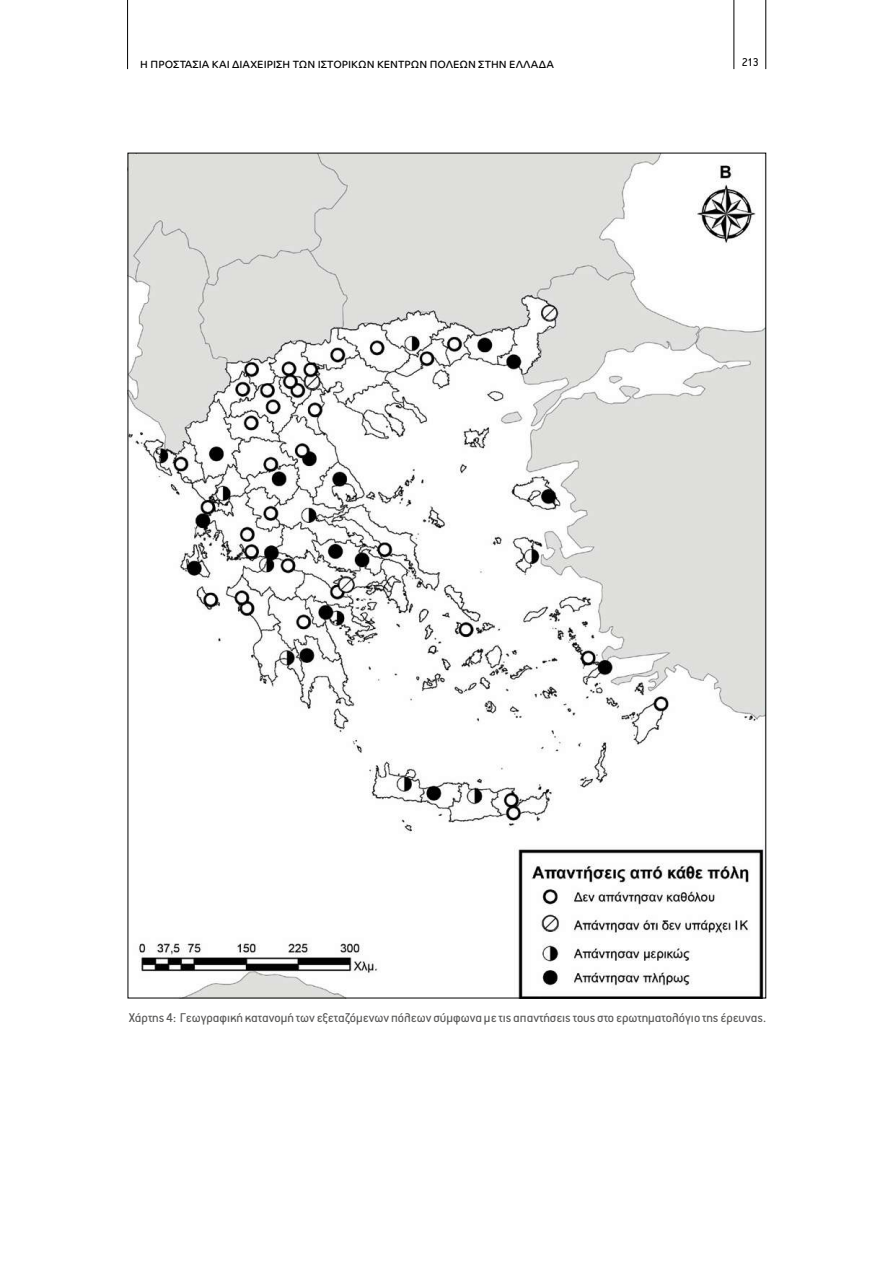
<style>
.page{position:relative;width:893px;height:1263px;background:#fff}
.page>*{position:absolute;margin:0;border:0;box-sizing:border-box;transform-origin:0 0}
.t1{font:14.25px "PF Premier Text";color:#575756}
.t2{font:12.75px "PF Premier Text";color:#000}
.t3{font:10.5px "Co Text";color:#000}
</style>
<div class="page">
<hr style="left:127px;top:0;width:1px;height:69px;background:#000">
<hr style="left:765px;top:0;width:1px;height:69px;background:#000">
<hr style="left:733px;top:0;width:1px;height:69px;background:#000">
<img style="left:130px;top:155px;width:634px;height:841px">
<p class="t3" style="left:140px;top:58px;width:415px">Η ΠΡΟΣΤΑΣΙΑ ΚΑΙ ΔΙΑΧΕΙΡΙΣΗ ΤΩΝ ΙΣΤΟΡΙΚΩΝ ΚΕΝΤΡΩΝ ΠΟΛΕΩΝ ΣΤΗΝ ΕΛΛΑΔΑ</p>
<p class="t2" style="left:742px;top:56px;width:19px">213</p>
<p class="t1" style="left:129px;top:1010px;width:639px">Χάρτης 4: Γεωγραφική κατανομή των εξεταζόμενων πόλεων σύμφωνα με τις απαντήσεις τους στο ερωτηματολόγιο της έρευνας.</p>
</div>
